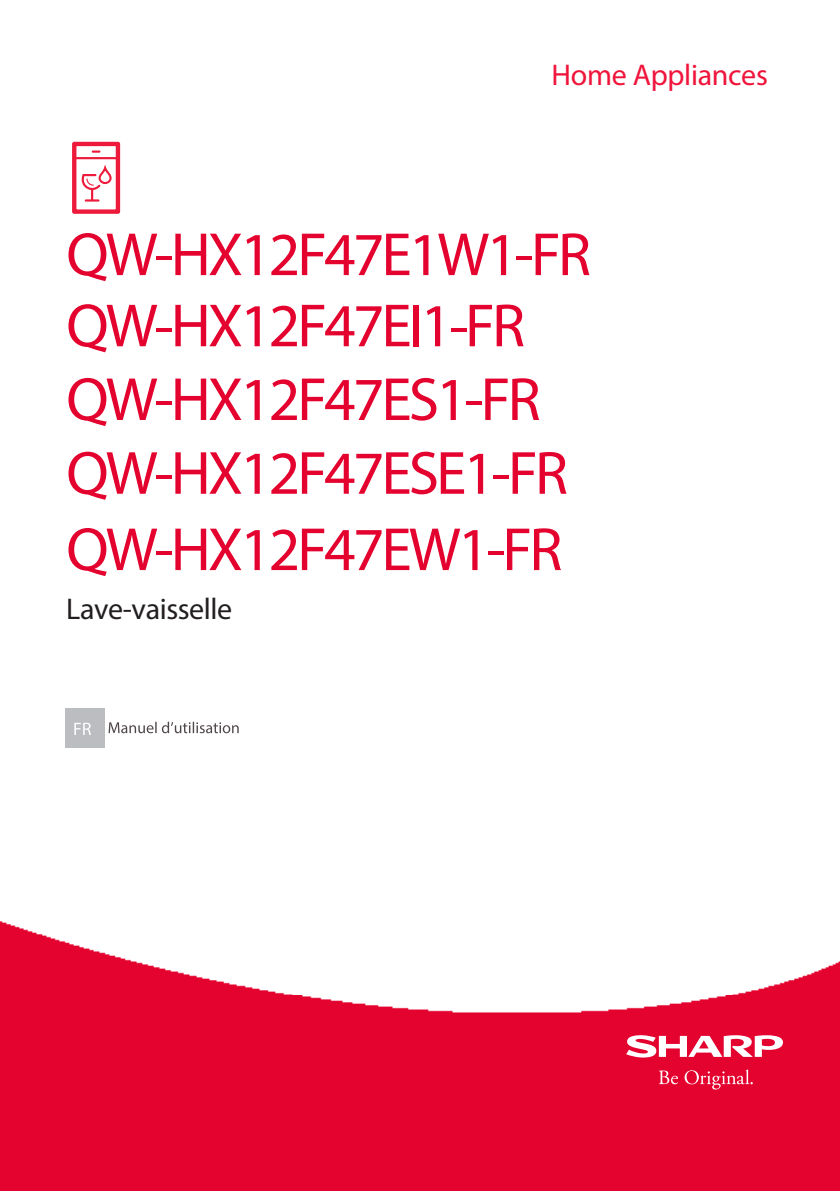
<style>
.page{position:relative;width:840px;height:1191px;background:#fff}
.page>*{position:absolute;margin:0;border:0;box-sizing:border-box;transform-origin:0 0}
.t1{font:61.4px/73.8px "Myriad Pro";letter-spacing:-.05em;color:#e4022e}
.t2{font:30px "Myriad Pro";letter-spacing:-.015em;color:#231f20}
.t3{font:30px "Myriad Pro";letter-spacing:-.01em;color:#f0143b}
</style>
<div class="page">
<img style="left:0;top:921px;width:839px;height:270px">
<svg style="left:658px;top:1070px;width:19px;height:14px"></svg>
<svg style="left:684px;top:1069px;width:68px;height:20px"></svg>
<svg style="left:626px;top:1035px;width:157px;height:22px"></svg>
<svg style="left:72px;top:142px;width:48px;height:72px"></svg>
<div style="left:65px;top:708px;width:39px;height:40px;background:#bcbdc0"></div>
<svg style="left:74px;top:722px;width:17px;height:13px"></svg>
<svg style="left:108px;top:721px;width:130px;height:12px"></svg>
<p class="t3" style="left:551px;top:57px;width:218px">Home Appliances</p>
<p class="t1" style="left:66px;top:217px;width:526px">QW-HX12F47E1W1-FR<br>QW-HX12F47EI1-FR<br>QW-HX12F47ES1-FR<br>QW-HX12F47ESE1-FR<br>QW-HX12F47EW1-FR</p>
<p class="t2" style="left:66px;top:590px;width:167px">Lave-vaisselle</p>
</div>
